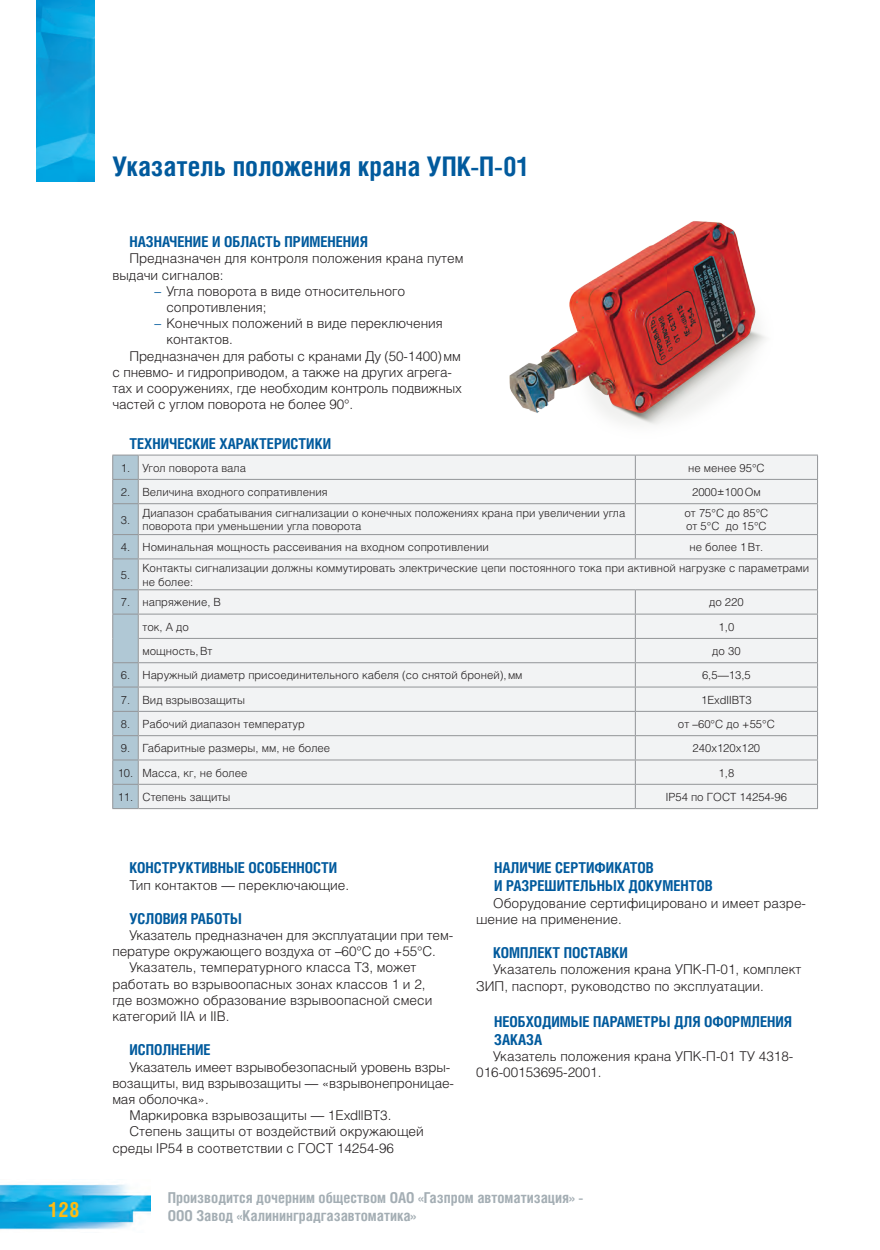
<style>
.page{position:relative;width:880px;height:1250px;background:#fff}
.page>*{position:absolute;margin:0;border:0;box-sizing:border-box;transform-origin:0 0}
.ГЛАВА{font:700 27px "Helios Cond";color:#015a9d}
.t1{font:700 21px "Helios Cond";color:#fdbc12}
.синий_заголовок{font:700 15px "Helios Cond";color:#015a9d}
.OOO_Газпром_колонтит{font:700 15px "Helios Cond";color:#a4aeb4}
.синий_заголовок_2{font:700 15px/18px "Helios Cond";color:#015a9d}
.основной_текст_9{font:300 13.5px/16.2px "Helios";color:#231f20}
.Текст_в_таблицах{font:300 11.25px/13.5px "Helios";color:#231f20}
.s1{color:#015a9d}
</style>
<div class="page">
<img style="left:0;top:1184px;width:150px;height:46px">
<img style="left:509px;top:221px;width:257px;height:204px">
<div style="left:139px;top:455px;width:678px;height:353px;background:#f2f3f4"></div>
<hr style="left:139px;top:454px;width:496px;height:1px;background:#939598">
<hr style="left:635px;top:454px;width:182px;height:1px;background:#939598">
<hr style="left:139px;top:479px;width:496px;height:1px;background:#939598">
<hr style="left:635px;top:479px;width:182px;height:1px;background:#939598">
<svg style="left:635px;top:455px;width:1px;height:48px"></svg>
<svg style="left:817px;top:455px;width:1px;height:48px"></svg>
<hr style="left:139px;top:503px;width:496px;height:1px;background:#939598">
<hr style="left:635px;top:503px;width:182px;height:1px;background:#939598">
<hr style="left:635px;top:504px;width:1px;height:30px;background:#939598">
<hr style="left:817px;top:504px;width:1px;height:30px;background:#939598">
<hr style="left:139px;top:534px;width:496px;height:1px;background:#939598">
<hr style="left:635px;top:534px;width:182px;height:1px;background:#939598">
<svg style="left:635px;top:535px;width:1px;height:23px"></svg>
<svg style="left:817px;top:535px;width:1px;height:23px"></svg>
<hr style="left:139px;top:558px;width:496px;height:1px;background:#939598">
<hr style="left:635px;top:558px;width:182px;height:1px;background:#939598">
<hr style="left:817px;top:559px;width:1px;height:30px;background:#939598">
<hr style="left:139px;top:589px;width:496px;height:1px;background:#939598">
<hr style="left:635px;top:589px;width:182px;height:1px;background:#939598">
<hr style="left:139px;top:613px;width:496px;height:1px;background:#939598">
<hr style="left:635px;top:613px;width:182px;height:1px;background:#939598">
<hr style="left:139px;top:638px;width:496px;height:1px;background:#939598">
<hr style="left:635px;top:638px;width:182px;height:1px;background:#939598">
<hr style="left:139px;top:662px;width:496px;height:1px;background:#939598">
<hr style="left:635px;top:662px;width:182px;height:1px;background:#939598">
<hr style="left:139px;top:686px;width:496px;height:1px;background:#939598">
<hr style="left:635px;top:686px;width:182px;height:1px;background:#939598">
<hr style="left:139px;top:711px;width:496px;height:1px;background:#939598">
<hr style="left:635px;top:711px;width:182px;height:1px;background:#939598">
<hr style="left:139px;top:735px;width:496px;height:1px;background:#939598">
<hr style="left:635px;top:735px;width:182px;height:1px;background:#939598">
<hr style="left:139px;top:759px;width:496px;height:1px;background:#939598">
<hr style="left:635px;top:759px;width:182px;height:1px;background:#939598">
<hr style="left:139px;top:783px;width:496px;height:1px;background:#939598">
<hr style="left:635px;top:783px;width:182px;height:1px;background:#939598">
<svg style="left:635px;top:590px;width:1px;height:218px"></svg>
<svg style="left:817px;top:590px;width:1px;height:218px"></svg>
<hr style="left:139px;top:808px;width:496px;height:1px;background:#939598">
<hr style="left:635px;top:808px;width:182px;height:1px;background:#939598">
<svg style="left:112px;top:454px;width:27px;height:355px;background:#adc3ce"></svg>
<img style="left:36px;top:0;width:58px;height:182px">
<h2 class="t1" style="left:49px;top:1196px;width:33px">128</h2>
<p class="ГЛАВА" style="left:112px;top:150px;width:418px">Указатель положения крана УПК-П-01</p>
<p class="синий_заголовок" style="left:129px;top:233px;width:240px">НАЗНАЧЕНИЕ И ОБЛАСТЬ ПРИМЕНЕНИЯ</p>
<p class="основной_текст_9" style="left:112px;top:250px;width:352px;text-indent:17px">Предназначен для контроля положения крана путем выдачи сигналов:</p>
<p class="основной_текст_9" style="left:166px;top:283px;width:240px;text-indent:-12px"><span class="s1">–</span> Угла поворота в виде относительного сопротивления;</p>
<p class="основной_текст_9" style="left:166px;top:315px;width:278px;text-indent:-12px"><span class="s1">–</span> Конечных положений в виде переключения контактов.</p>
<p class="основной_текст_9" style="left:112px;top:347px;width:351px;text-indent:17px">Предназначен для работы с кранами Ду (50-1400)мм с пневмо- и гидроприводом, а также на других агрега&shy;тах и сооружениях, где необходим контроль подвижных частей с углом поворота не более 90°.</p>
<p class="синий_заголовок" style="left:129px;top:434px;width:203px">ТЕХНИЧЕСКИЕ ХАРАКТЕРИСТИКИ</p>
<p class="Текст_в_таблицах" style="left:121px;top:460px;width:11px">1.</p>
<p class="Текст_в_таблицах" style="left:142px;top:460px;width:105px">Угол поворота вала</p>
<p class="Текст_в_таблицах" style="left:688px;top:460px;width:78px">не менее 95°С</p>
<p class="Текст_в_таблицах" style="left:121px;top:485px;width:11px">2.</p>
<p class="Текст_в_таблицах" style="left:142px;top:485px;width:186px">Величина входного сопративления</p>
<p class="Текст_в_таблицах" style="left:692px;top:485px;width:70px">2000±100Ом</p>
<p class="Текст_в_таблицах" style="left:121px;top:512px;width:11px">3.</p>
<p class="Текст_в_таблицах" style="left:142px;top:506px;width:484px">Диапазон срабатывания сигнализации о конечных положениях крана при увеличении угла поворота при уменьшении угла поворота</p>
<p class="Текст_в_таблицах" style="left:684px;top:506px;width:85px">от 75°С до 85°С</p>
<p class="Текст_в_таблицах" style="left:686px;top:519px;width:82px">от 5°С до 15°С</p>
<p class="Текст_в_таблицах" style="left:121px;top:540px;width:11px">4.</p>
<p class="Текст_в_таблицах" style="left:142px;top:540px;width:348px">Номинальная мощность рассеивания на входном сопротивлении</p>
<p class="Текст_в_таблицах" style="left:689px;top:540px;width:75px">не более 1Вт.</p>
<p class="Текст_в_таблицах" style="left:121px;top:568px;width:11px">5.</p>
<p class="Текст_в_таблицах" style="left:142px;top:561px;width:668px">Контакты сигнализации должны коммутировать электрические цепи постоянного тока при активной нагрузке с параметрами не более:</p>
<p class="Текст_в_таблицах" style="left:121px;top:595px;width:11px">7.</p>
<p class="Текст_в_таблицах" style="left:142px;top:595px;width:80px">напряжение, В</p>
<p class="Текст_в_таблицах" style="left:709px;top:595px;width:36px">до 220</p>
<p class="Текст_в_таблицах" style="left:142px;top:619px;width:48px">ток, А до</p>
<p class="Текст_в_таблицах" style="left:718px;top:619px;width:17px">1,0</p>
<p class="Текст_в_таблицах" style="left:142px;top:644px;width:71px">мощность,Вт</p>
<p class="Текст_в_таблицах" style="left:712px;top:644px;width:30px">до 30</p>
<p class="Текст_в_таблицах" style="left:121px;top:668px;width:11px">6.</p>
<p class="Текст_в_таблицах" style="left:142px;top:668px;width:381px">Наружный диаметр присоединительного кабеля (со снятой броней),мм</p>
<p class="Текст_в_таблицах" style="left:702px;top:668px;width:50px">6,5—13,5</p>
<p class="Текст_в_таблицах" style="left:121px;top:692px;width:11px">7.</p>
<p class="Текст_в_таблицах" style="left:142px;top:692px;width:104px">Вид взрывозащиты</p>
<p class="Текст_в_таблицах" style="left:701px;top:692px;width:52px">1ЕхdIIBT3</p>
<p class="Текст_в_таблицах" style="left:121px;top:717px;width:11px">8.</p>
<p class="Текст_в_таблицах" style="left:142px;top:717px;width:164px">Рабочий диапазон температур</p>
<p class="Текст_в_таблицах" style="left:677px;top:717px;width:98px">от –60°С до +55°С</p>
<p class="Текст_в_таблицах" style="left:121px;top:741px;width:11px">9.</p>
<p class="Текст_в_таблицах" style="left:142px;top:741px;width:189px">Габаритные размеры, мм, не более</p>
<p class="Текст_в_таблицах" style="left:692px;top:741px;width:69px">240x120x120</p>
<p class="Текст_в_таблицах" style="left:118px;top:765px;width:17px">10.</p>
<p class="Текст_в_таблицах" style="left:142px;top:765px;width:106px">Масса, кг, не более</p>
<p class="Текст_в_таблицах" style="left:718px;top:765px;width:17px">1,8</p>
<p class="Текст_в_таблицах" style="left:118px;top:790px;width:17px">11.</p>
<p class="Текст_в_таблицах" style="left:142px;top:790px;width:89px">Степень защиты</p>
<p class="Текст_в_таблицах" style="left:665px;top:790px;width:123px">IP54 по ГОСТ 14254-96</p>
<p class="синий_заголовок" style="left:129px;top:859px;width:209px">КОНСТРУКТИВНЫЕ ОСОБЕННОСТИ</p>
<p class="основной_текст_9" style="left:129px;top:876px;width:221px">Тип контактов — переключающие.</p>
<p class="синий_заголовок" style="left:129px;top:909px;width:114px">УСЛОВИЯ РАБОТЫ</p>
<p class="основной_текст_9" style="left:112px;top:926px;width:342px;text-indent:17px">Указатель предназначен для эксплуатации при тем&shy;пературе окружающего воздуха от –60°С до +55°С.</p>
<p class="основной_текст_9" style="left:112px;top:959px;width:321px;text-indent:17px">Указатель, температурного класса Т3, может работать во взрывоопасных зонах классов 1 и 2, где возможно образование взрывоопасной смеси категорий IIA и IIB.</p>
<p class="синий_заголовок" style="left:129px;top:1040px;width:83px">ИСПОЛНЕНИЕ</p>
<p class="основной_текст_9" style="left:112px;top:1058px;width:343px;text-indent:17px">Указатель имеет взрывобезопасный уровень взры&shy;возащиты, вид взрывозащиты — «взрывонепроницае&shy;мая оболочка».</p>
<p class="основной_текст_9" style="left:129px;top:1106px;width:263px">Маркировка взрывозащиты — 1ExdllBT3.</p>
<p class="основной_текст_9" style="left:112px;top:1123px;width:313px;text-indent:17px">Степень защиты от воздействий окружающей среды IP54 в соответствии с ГОСТ 14254-96</p>
<p class="синий_заголовок_2" style="left:494px;top:858px;width:161px">НАЛИЧИЕ СЕРТИФИКАТОВ</p>
<p class="синий_заголовок_2" style="left:494px;top:876px;width:220px">И РАЗРЕШИТЕЛЬНЫХ ДОКУМЕНТОВ</p>
<p class="основной_текст_9" style="left:476px;top:894px;width:331px;text-indent:17px">Оборудование сертифицировано и имеет разре&shy;шение на применение.</p>
<p class="синий_заголовок" style="left:493px;top:943px;width:136px">КОМПЛЕКТ ПОСТАВКИ</p>
<p class="основной_текст_9" style="left:476px;top:961px;width:327px;text-indent:17px">Указатель положения крана УПК-П-01, комплект<br>ЗИП, паспорт, руководство по эксплуатации.</p>
<p class="синий_заголовок_2" style="left:494px;top:1011px;width:299px">НЕОБХОДИМЫЕ ПАРАМЕТРЫ ДЛЯ ОФОРМЛЕНИЯ<br>ЗАКАЗА</p>
<p class="основной_текст_9" style="left:476px;top:1047px;width:319px;text-indent:17px">Указатель положения крана УПК-П-01 ТУ 4318-<br>016-00153695-2001.</p>
<p class="OOO_Газпром_колонтит" style="left:168px;top:1188px;width:417px">Производится дочерним обществом ОАО «Газпром автоматизация» -</p>
<p class="OOO_Газпром_колонтит" style="left:168px;top:1206px;width:250px">ООО Завод «Калининградгазавтоматика»</p>
</div>
